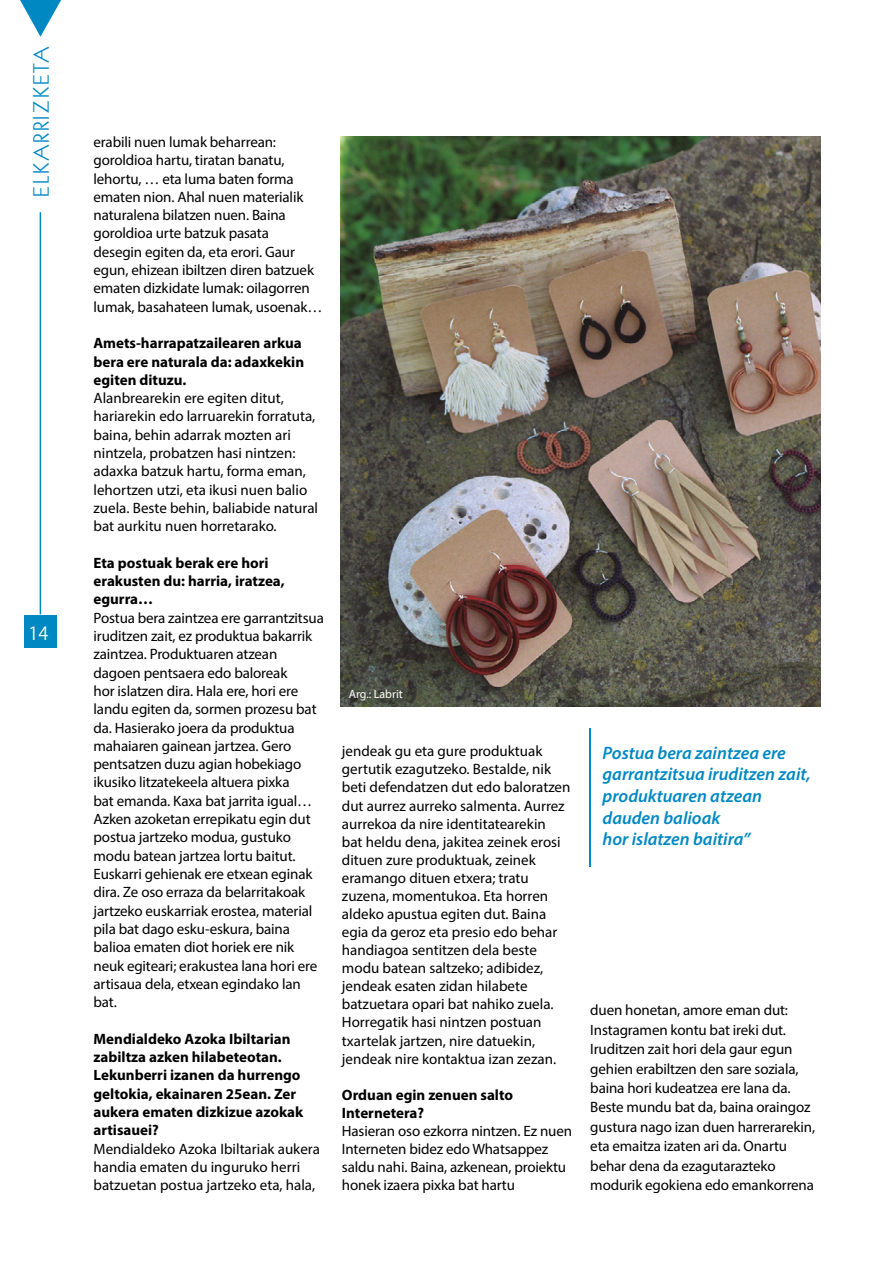
<style>
.page{position:relative;width:893px;height:1263px;background:#fff}
.page>*{position:absolute;margin:0;border:0;box-sizing:border-box;transform-origin:0 0}
.t1{font:22.5px "Kabel IT Cby BT";letter-spacing:.095em;color:#0088c3}
.t2{font:italic 600 18px/21.6px "Myriad Pro";color:#0088c3}
.t3{font:18px "Koz Go Pr 6 N";color:#fff}
.t4{font:15px/18.3px "Myriad Pro";letter-spacing:-.01em;color:#000}
.t5{font:700 15px/18.3px "Myriad Pro";color:#000}
.t6{font:12px "Myriad Pro";color:#fff}
</style>
<div class="page">
<svg style="left:20px;top:0;width:41px;height:37px"></svg>
<hr style="left:40px;top:212px;width:1px;height:402px;background:#0088c3">
<div style="left:24px;top:615px;width:33px;height:33px;background:#0088c3"></div>
<img style="left:341px;top:136px;width:480px;height:571px">
<div style="left:345px;top:685px;width:68px;height:26px;background:#000;opacity:.75"></div>
<hr style="left:589px;top:728px;width:2px;height:95px;background:#0088c3">
<hr style="left:589px;top:815px;width:2px;height:52px;background:#0088c3">
<h1 class="t1" style="left:27px;top:197px;width:152px;rotate:-90deg">ELKARRIZKETA</h1>
<p class="t3" style="left:29px;top:623px;width:21px">14</p>
<p class="t4" style="left:94px;top:132px;width:230px">erabili nuen lumak beharrean: goroldioa hartu, tiratan banatu, lehortu, … eta luma baten forma ematen nion. Ahal nuen materialik naturalena bilatzen nuen. Baina goroldioa urte batzuk pasata<br>desegin egiten da, eta erori. Gaur egun, ehizean ibiltzen diren batzuek ematen dizkidate lumak: oilagorren lumak, basahateen lumak, usoenak…</p>
<p class="t5" style="left:94px;top:333px;width:212px">Amets-harrapatzailearen arkua bera ere naturala da: adaxkekin egiten dituzu.</p>
<p class="t4" style="left:94px;top:389px;width:226px">Alanbrearekin ere egiten ditut, hariarekin edo larruarekin forratuta, baina, behin adarrak mozten ari nintzela, probatzen hasi nintzen: adaxka batzuk hartu, forma eman, lehortzen utzi, eta ikusi nuen balio zuela. Beste behin, baliabide natural bat aurkitu nuen horretarako.</p>
<p class="t5" style="left:94px;top:553px;width:193px">Eta postuak berak ere hori erakusten du: harria, iratzea, egurra…</p>
<p class="t4" style="left:94px;top:608px;width:232px">Postua bera zaintzea ere garrantzitsua iruditzen zait, ez produktua bakarrik zaintzea. Produktuaren atzean dagoen pentsaera edo baloreak<br>hor islatzen dira. Hala ere, hori ere landu egiten da, sormen prozesu bat da. Hasierako joera da produktua mahaiaren gainean jartzea. Gero pentsatzen duzu agian hobekiago ikusiko litzatekeela altuera pixka<br>bat emanda. Kaxa bat jarrita igual… Azken azoketan errepikatu egin dut postua jartzeko modua, gustuko modu batean jartzea lortu baitut.<br>Euskarri gehienak ere etxean eginak dira. Ze oso erraza da belarritakoak jartzeko euskarriak erostea, material pila bat dago esku-eskura, baina balioa ematen diot horiek ere nik neuk egiteari; erakustea lana hori ere artisaua dela, etxean egindako lan bat.</p>
<p class="t5" style="left:94px;top:1029px;width:211px">Mendialdeko Azoka Ibiltarian zabiltza azken hilabeteotan.<br>Lekunberri izanen da hurrengo geltokia, ekainaren 25ean. Zer aukera ematen dizkizue azokak artisauei?</p>
<p class="t4" style="left:94px;top:1139px;width:228px">Mendialdeko Azoka Ibiltariak aukera handia ematen du inguruko herri batzuetan postua jartzeko eta, hala,</p>
<p class="t6" style="left:349px;top:686px;width:56px">Arg.: Labrit</p>
<p class="t4" style="left:342px;top:742px;width:230px">jendeak gu eta gure produktuak gertutik ezagutzeko. Bestalde, nik beti defendatzen dut edo baloratzen dut aurrez aurreko salmenta. Aurrez aurrekoa da nire identitatearekin<br>bat heldu dena, jakitea zeinek erosi dituen zure produktuak, zeinek eramango dituen etxera; tratu zuzena, momentukoa. Eta horren aldeko apustua egiten dut. Baina egia da geroz eta presio edo behar handiagoa sentitzen dela beste modu batean saltzeko; adibidez, jendeak esaten zidan hilabete batzuetara opari bat nahiko zuela.<br>Horregatik hasi nintzen postuan txartelak jartzen, nire datuekin, jendeak nire kontaktua izan zezan.</p>
<p class="t5" style="left:342px;top:1085px;width:173px">Orduan egin zenuen salto<br>Internetera?</p>
<p class="t4" style="left:342px;top:1121px;width:232px">Hasieran oso ezkorra nintzen. Ez nuen Interneten bidez edo Whatsappez saldu nahi. Baina, azkenean, proiektu honek izaera pixka bat hartu</p>
<p class="t2" style="left:602px;top:741px;width:210px">Postua bera zaintzea ere garrantzitsua iruditzen zait, produktuaren atzean dauden balioak<br>hor islatzen baitira”</p>
<p class="t4" style="left:590px;top:1000px;width:226px;line-height:19.4px">duen honetan, amore eman dut:<br>Instagramen kontu bat ireki dut.<br>Iruditzen zait hori dela gaur egun gehien erabiltzen den sare soziala, baina hori kudeatzea ere lana da.<br>Beste mundu bat da, baina oraingoz gustura nago izan duen harrerarekin, eta emaitza izaten ari da. Onartu behar dena da ezagutarazteko modurik egokiena edo emankorrena</p>
</div>
